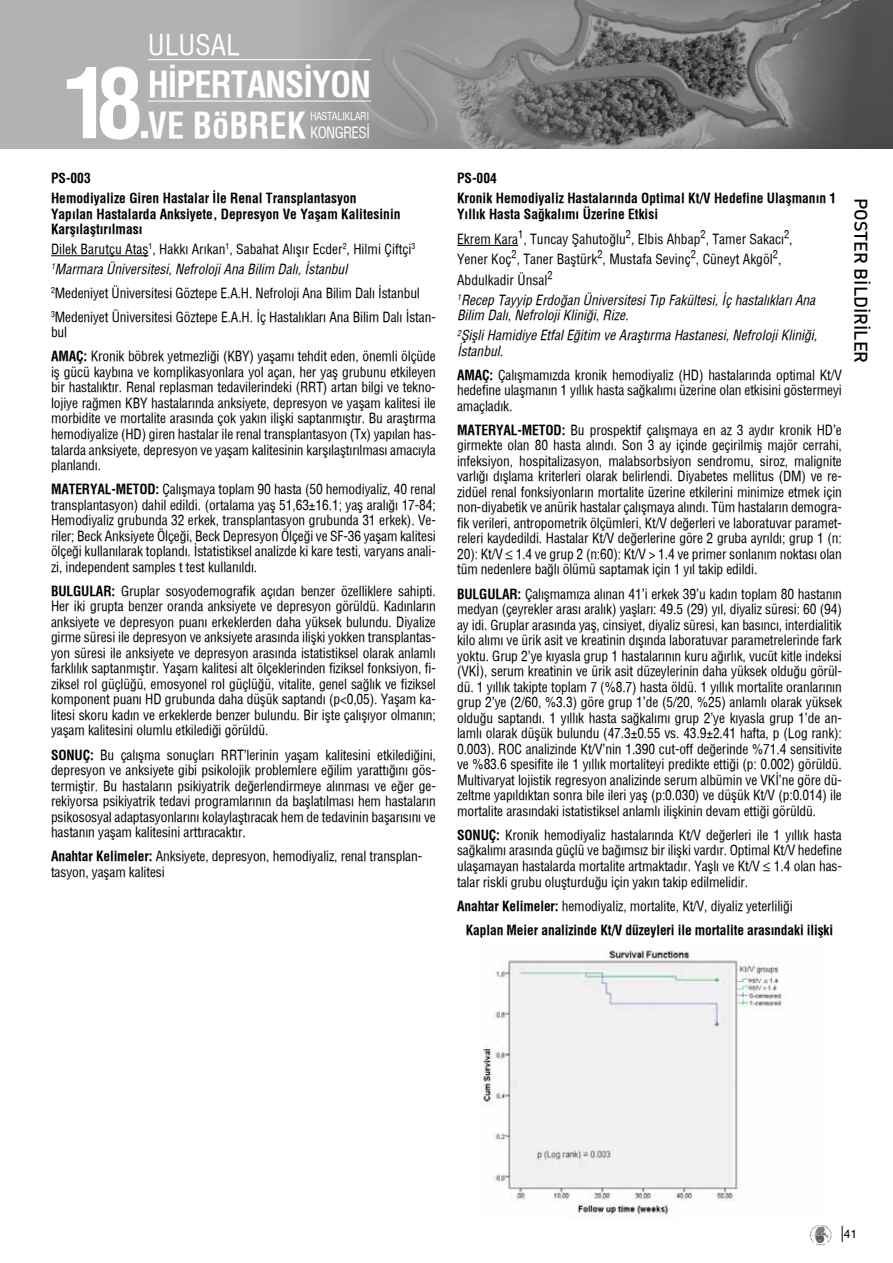
<style>
.page{position:relative;width:893px;height:1263px;background:#fff}
.page>*{position:absolute;margin:0;border:0;box-sizing:border-box;transform-origin:0 0}
.t1{font:700 94.95px "Helvetica Cond";color:#fff}
.t2{font:700 34.5px/41.4px "Helvetica Cond";letter-spacing:-.03em;color:#fff}
.t3{font:27.6px "Helvetica Cond";color:#fff}
.t4{font:500 18px "DI Nbek";color:#000}
.t5{font:15px "Helvetica Cond";letter-spacing:-.05em;color:#fff}
.t6{font:13.5px/15.5px "Helvetica Cond";letter-spacing:-.01em;color:#000}
.t7{font:700 13.5px/19.8px "Helvetica Cond";color:#000}
.t8{font:italic 13.5px/19.8px "Helvetica Cond";color:#000}
.t9{font:12px "Helvetica";color:#000}
.t10{font:10.65px "Helvetica Cond";letter-spacing:-.045em;color:#fff}
.s1{font-style:italic}
.s2{font-weight:700}
.s3{font-weight:400}
</style>
<div class="page">
<svg style="left:842px;top:1226px;width:1px;height:16px"></svg>
<svg style="left:809px;top:1225px;width:23px;height:20px"></svg>
<img style="left:812px;top:1227px;width:18px;height:16px">
<div style="left:0;top:0;width:893px;height:148px;background:#b3b2b2"></div>
<img style="left:279px;top:0;width:614px;height:148px">
<svg style="left:141px;top:132px;width:6px;height:6px"></svg>
<hr style="left:148px;top:59px;width:223px;height:1px;background:#fff">
<hr style="left:148px;top:101px;width:223px;height:1px;background:#fff">
<hr style="left:51px;top:255px;width:97px;height:1px;background:#000">
<hr style="left:457px;top:245px;width:61px;height:1px;background:#000">
<img style="left:483px;top:950px;width:302px;height:269px">
<h3 class="t3" style="left:148px;top:28px;width:94px">ULUSAL</h3>
<h2 class="t2" style="left:148px;top:63px;width:225px">HİPERTANSİYON<br>VE BöBREK</h2>
<h1 class="t1" style="left:63px;top:45px;width:82px">18</h1>
<p class="t10" style="left:310px;top:110px;width:61px">HASTALIKLARI</p>
<p class="t5" style="left:310px;top:123px;width:61px">KONGRESİ</p>
<p class="t7" style="left:51px;top:168px;width:307px">PS-003<br>Hemodiyalize Giren Hastalar İle Renal Transplantasyon</p>
<p class="t7" style="left:51px;top:206px;width:351px;line-height:15.6px">Yapılan Hastalarda Anksiyete, Depresyon Ve Yaşam Kalitesinin<br>Karşılaştırılması</p>
<p class="t6" style="left:51px;top:239px;width:366px;line-height:19.8px">Dilek Barutçu Ataş<sup>1</sup>, Hakkı Arıkan<sup>1</sup>, Sabahat Alışır Ecder<sup>2</sup>, Hilmi Çiftçi<sup>3<br></sup><sup>1</sup><span class="s1">Marmara Üniversitesi, Nefroloji Ana Bilim Dalı, İstanbul</span></p>
<p class="t6" style="left:51px;top:281px;width:386px;line-height:24px"><sup>2</sup>Medeniyet Üniversitesi Göztepe E.A.H. Nefroloji Ana Bilim Dalı İstanbul<br><sup>3</sup>Medeniyet Üniversitesi Göztepe E.A.H. İç Hastalıkları Ana Bilim Dalı İstan-</p>
<p class="t6" style="left:51px;top:320px;width:386px;line-height:24px">bul<br><span class="s2">AMAÇ:</span> Kronik böbrek yetmezliği (KBY) yaşamı tehdit eden, önemli ölçüde</p>
<p class="t6" style="left:51px;top:364px;width:386px;text-align:justify">iş gücü kaybına ve komplikasyonlara yol açan, her yaş grubunu etkileyen bir hastalıktır. Renal replasman tedavilerindeki (RRT) artan bilgi ve tekno&shy;lojiye rağmen KBY hastalarında anksiyete, depresyon ve yaşam kalitesi ile morbidite ve mortalite arasında çok yakın ilişki saptanmıştır. Bu araştırma hemodiyalize (HD) giren hastalar ile renal transplantasyon (Tx) yapılan has&shy;talarda anksiyete, depresyon ve yaşam kalitesinin karşılaştırılması amacıyla planlandı.</p>
<p class="t6" style="left:51px;top:481px;width:386px;text-align:justify"><span class="s2">MATERYAL-METOD:</span> Çalışmaya toplam 90 hasta (50 hemodiyaliz, 40 renal transplantasyon) dahil edildi. (ortalama yaş 51,63±16.1; yaş aralığı 17-84; Hemodiyaliz grubunda 32 erkek, transplantasyon grubunda 31 erkek). Ve&shy;riler; Beck Anksiyete Ölçeği, Beck Depresyon Ölçeği ve SF-36 yaşam kalitesi ölçeği kullanılarak toplandı. İstatistiksel analizde ki kare testi, varyans anali&shy;zi, independent samples t test kullanıldı.</p>
<p class="t6" style="left:51px;top:583px;width:386px;text-align:justify"><span class="s2">BULGULAR:</span> Gruplar sosyodemografik açıdan benzer özelliklere sahipti.<br>Her iki grupta benzer oranda anksiyete ve depresyon görüldü. Kadınların anksiyete ve depresyon puanı erkeklerden daha yüksek bulundu. Diyalize girme süresi ile depresyon ve anksiyete arasında ilişki yokken transplantas&shy;yon süresi ile anksiyete ve depresyon arasında istatistiksel olarak anlamlı farklılık saptanmıştır. Yaşam kalitesi alt ölçeklerinden fiziksel fonksiyon, fi&shy;ziksel rol güçlüğü, emosyonel rol güçlüğü, vitalite, genel sağlık ve fiziksel komponent puanı HD grubunda daha düşük saptandı (p&lt;0,05). Yaşam ka&shy;litesi skoru kadın ve erkeklerde benzer bulundu. Bir işte çalışıyor olmanın; yaşam kalitesini olumlu etkilediği görüldü.</p>
<p class="t6" style="left:51px;top:746px;width:386px;text-align:justify"><span class="s2">SONUÇ:</span> Bu çalışma sonuçları RRT’lerinin yaşam kalitesini etkilediğini, depresyon ve anksiyete gibi psikolojik problemlere eğilim yarattığını gös&shy;termiştir. Bu hastaların psikiyatrik değerlendirmeye alınması ve eğer ge&shy;rekiyorsa psikiyatrik tedavi programlarının da başlatılması hem hastaların psikososyal adaptasyonlarını kolaylaştıracak hem de tedavinin başarısını ve hastanın yaşam kalitesini arttıracaktır.</p>
<p class="t6" style="left:51px;top:848px;width:373px"><span class="s2">Anahtar Kelimeler:</span> Anksiyete, depresyon, hemodiyaliz, renal transplan&shy;tasyon, yaşam kalitesi</p>
<p class="t7" style="left:457px;top:168px;width:381px">PS-004<br>Kronik Hemodiyaliz Hastalarında Optimal Kt/V Hedefine Ulaşmanın 1</p>
<p class="t6" style="left:457px;top:201px;width:337px;line-height:24.9px"><span class="s2">Yıllık Hasta Sağkalımı Üzerine Etkisi<br></span>Ekrem Kara<sup>1</sup>, Tuncay Şahutoğlu<sup>2</sup>, Elbis Ahbap<sup>2</sup>, Tamer Sakacı<sup>2</sup>,</p>
<p class="t6" style="left:457px;top:249px;width:360px;line-height:20.2px">Yener Koç<sup>2</sup>, Taner Baştürk<sup>2</sup>, Mustafa Sevinç<sup>2</sup>, Cüneyt Akgöl<sup>2</sup>,<br>Abdulkadir Ünsal<sup>2<br></sup><sup>1</sup><span class="s1">Recep Tayyip Erdoğan Üniversitesi Tıp Fakültesi, İç hastalıkları Ana</span></p>
<p class="t8" style="left:457px;top:305px;width:362px">Bilim Dalı, Nefroloji Kliniği, Rize.<br><sup>2</sup>Şişli Hamidiye Etfal Eğitim ve Araştırma Hastanesi, Nefroloji Kliniği,</p>
<p class="t6" style="left:457px;top:338px;width:386px;line-height:24px"><span class="s1">İstanbul.<br></span><span class="s2">AMAÇ:</span> Çalışmamızda kronik hemodiyaliz (HD) hastalarında optimal Kt/V</p>
<p class="t6" style="left:457px;top:382px;width:386px">hedefine ulaşmanın 1 yıllık hasta sağkalımı üzerine olan etkisini göstermeyi amaçladık.</p>
<p class="t6" style="left:457px;top:422px;width:386px;text-align:justify"><span class="s2">MATERYAL-METOD:</span> Bu prospektif çalışmaya en az 3 aydır kronik HD’e girmekte olan 80 hasta alındı. Son 3 ay içinde geçirilmiş majör cerrahi, infeksiyon, hospitalizasyon, malabsorbsiyon sendromu, siroz, malignite varlığı dışlama kriterleri olarak belirlendi. Diyabetes mellitus (DM) ve re&shy;zidüel renal fonksiyonların mortalite üzerine etkilerini minimize etmek için non-diyabetik ve anürik hastalar çalışmaya alındı. Tüm hastaların demogra&shy;fik verileri, antropometrik ölçümleri, Kt/V değerleri ve laboratuvar paramet&shy;releri kaydedildi. Hastalar Kt/V değerlerine göre 2 gruba ayrıldı; grup 1 (n:<br>20): Kt/V ≤ 1.4 ve grup 2 (n:60): Kt/V &gt; 1.4 ve primer sonlanım noktası olan tüm nedenlere bağlı ölümü saptamak için 1 yıl takip edildi.</p>
<p class="t6" style="left:457px;top:586px;width:386px;text-align:justify"><span class="s2">BULGULAR:</span> Çalışmamıza alınan 41’i erkek 39’u kadın toplam 80 hastanın medyan (çeyrekler arası aralık) yaşları: 49.5 (29) yıl, diyaliz süresi: 60 (94) ay idi. Gruplar arasında yaş, cinsiyet, diyaliz süresi, kan basıncı, interdialitik kilo alımı ve ürik asit ve kreatinin dışında laboratuvar parametrelerinde fark yoktu. Grup 2’ye kıyasla grup 1 hastalarının kuru ağırlık, vucüt kitle indeksi (VKİ), serum kreatinin ve ürik asit düzeylerinin daha yüksek olduğu görül&shy;dü. 1 yıllık takipte toplam 7 (%8.7) hasta öldü. 1 yıllık mortalite oranlarının grup 2’ye (2/60, %3.3) göre grup 1’de (5/20, %25) anlamlı olarak yüksek olduğu saptandı. 1 yıllık hasta sağkalımı grup 2’ye kıyasla grup 1’de an&shy;lamlı olarak düşük bulundu (47.3±0.55 vs. 43.9±2.41 hafta, p (Log rank):<br>0.003). ROC analizinde Kt/V’nin 1.390 cut-off değerinde %71.4 sensitivite ve %83.6 spesifite ile 1 yıllık mortaliteyi predikte ettiği (p: 0.002) görüldü.<br>Multivaryat lojistik regresyon analizinde serum albümin ve VKİ’ne göre dü&shy;zeltme yapıldıktan sonra bile ileri yaş (p:0.030) ve düşük Kt/V (p:0.014) ile mortalite arasındaki istatistiksel anlamlı ilişkinin devam ettiği görüldü.</p>
<p class="t6" style="left:457px;top:827px;width:386px;text-align:justify"><span class="s2">SONUÇ:</span> Kronik hemodiyaliz hastalarında Kt/V değerleri ile 1 yıllık hasta sağkalımı arasında güçlü ve bağımsız bir ilişki vardır. Optimal Kt/V hedefine ulaşamayan hastalarda mortalite artmaktadır. Yaşlı ve Kt/V ≤ 1.4 olan has&shy;talar riskli grubu oluşturduğu için yakın takip edilmelidir.</p>
<p class="t7" style="left:466px;top:893px;width:369px;line-height:24px;text-indent:-9px">Anahtar Kelimeler: <span class="s3">hemodiyaliz, mortalite, Kt/V, diyaliz yeterliliği<br></span>Kaplan Meier analizinde Kt/V düzeyleri ile mortalite arasındaki ilişki</p>
<h3 class="t4" style="left:872px;top:198px;width:167px;rotate:90deg">POSTER BİLDİRİLER</h3>
<p class="t9" style="left:844px;top:1225px;width:15px">41</p>
</div>
